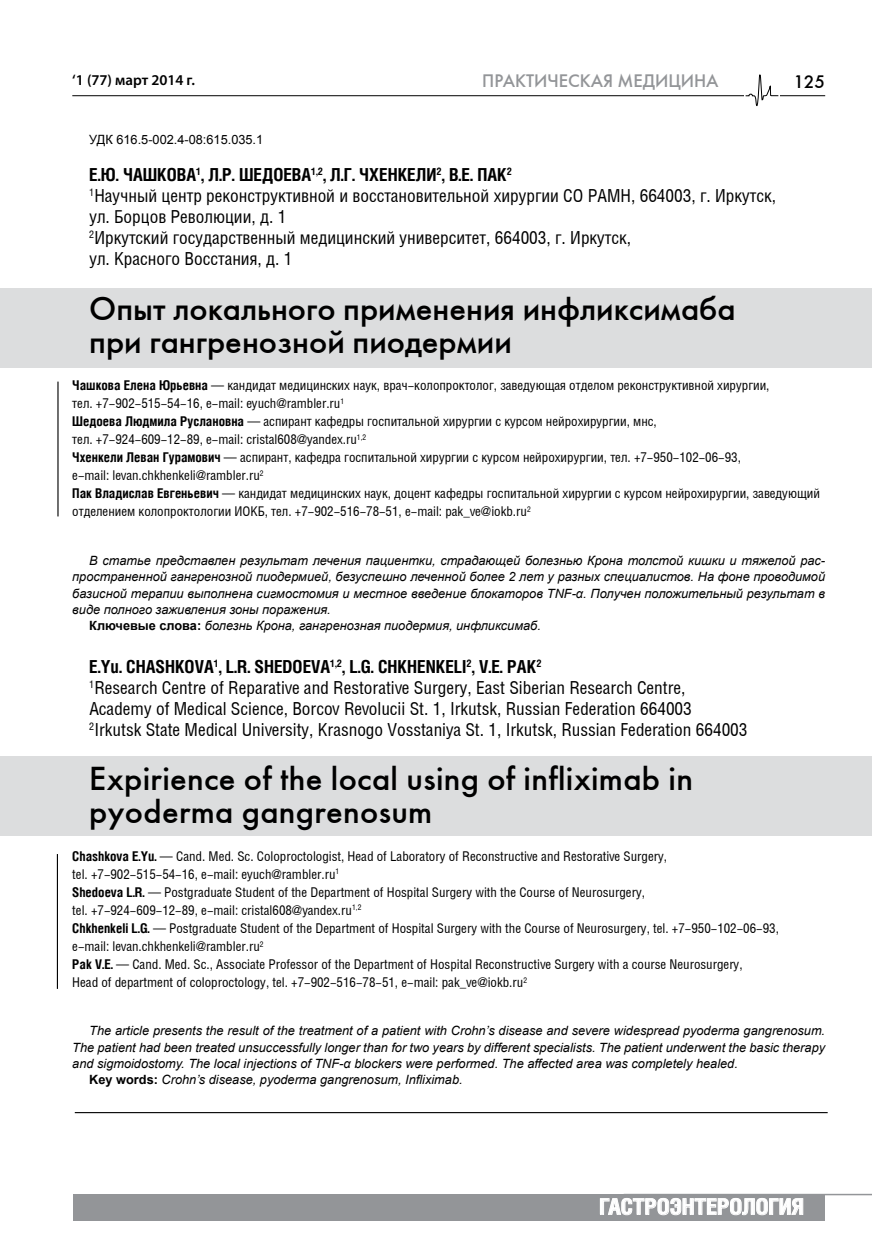
<style>
.page{position:relative;width:872px;height:1255px;background:#fff}
.page>*{position:absolute;margin:0;border:0;box-sizing:border-box;transform-origin:0 0}
.t1{font:33px/33px "Futuris C";color:#000}
.t2{font:700 21.75px "Helios Cond";color:#fff;scale:1.05 1}
.t3{font:18px/21px "Helios Cond";color:#000}
.t4{font:18px "Futuris C";color:#939598}
.t5{font:18px "Futuris C";color:#000}
.t6{font:600 15px "Myriad Pro";color:#000}
.t7{font:13.5px/18px "Helios Cond";color:#000}
.t8{font:italic 12.75px "Arial";color:#000}
.t9{font:12.75px "Arial";color:#000}
.s1{font-weight:700}
.s2{font-weight:700;font-style:normal}
</style>
<div class="page">
<hr style="left:72px;top:95px;width:753px;height:1px;background:#000">
<div style="left:74px;top:1193px;width:751px;height:27px;background:#939598"></div>
<svg style="left:600px;top:1198px;width:203px;height:16px"></svg>
<hr style="left:623px;top:1193px;width:249px;height:2px;background:#939598">
<div style="left:744px;top:73px;width:35px;height:33px;background:#fff"></div>
<svg style="left:745px;top:74px;width:34px;height:32px"></svg>
<hr style="left:57px;top:381px;width:2px;height:135px;background:#000">
<hr style="left:57px;top:854px;width:1px;height:134px;background:#000">
<div style="left:1px;top:288px;width:871px;height:80px;background:#dcddde"></div>
<div style="left:1px;top:756px;width:871px;height:80px;background:#dcddde"></div>
<hr style="left:75px;top:1111px;width:752px;height:2px;background:#000">
<p class="t6" style="left:72px;top:71px;width:124px">‘1 (77) март 2014 г.</p>
<h3 class="t4" style="left:482px;top:69px;width:238px">ПРАКТИЧЕСКАЯ МЕДИЦИНА</h3>
<h3 class="t5" style="left:793px;top:71px;width:33px">125</h3>
<p class="t9" style="left:89px;top:131px;width:175px">УДК 616.5-002.4-08:615.035.1</p>
<p class="t3" style="left:89px;top:164px;width:688px"><span class="s1">Е.Ю. ЧАШ КОВА</span><sup>1</sup><span class="s1">, Л.Р. ШЕДОЕВА</span><sup>1,2</sup><span class="s1">, Л.Г. ЧХЕН КЕЛИ</span> <sup>2</sup><span class="s1">, В.Е. ПАК</span><sup>2<br></sup><sup>1</sup>Научный центр реконструктивной и восстановительной хирургии СО РАМН, 664003, г. Иркутск, ул. Борцов Революции, д. 1<br><sup>2</sup>Иркутский государственный медицинский университет, 664003, г. Иркутск,<br>ул. Красного Восстания, д. 1</p>
<h1 class="t1" style="left:89px;top:292px;width:648px">Опыт локального применения инфликсимаба при гангренозной пиодермии</h1>
<p class="t7" style="left:72px;top:376px;width:749px"><span class="s1">Чашкова Елена Юрьевна</span> — кандидат медицинских наук, врач-колопроктолог, заведующая отделом реконструктивной хирургии,<br>тел. +7-902-515-54-16, e-mail: eyuch@rambler.ru<sup>1<br></sup><span class="s1">Шедоева Людмила Руслановна</span> — аспирант кафедры госпитальной хирургии с курсом нейрохирургии, мнс,<br>тел. +7-924-609-12-89, e-mail: cristal608@yandex.ru<sup>1,2<br></sup><span class="s1">Чхенкели Леван Гурамович</span> — аспирант, кафедра госпитальной хирургии с курсом нейрохирургии, тел. +7-950-102-06-93,<br>e-mail: levan.chkhenkeli@rambler.ru<sup>2<br></sup><span class="s1">Пак Владислав Евгеньевич</span> — кандидат медицинских наук, доцент кафедры госпитальной хирургии с курсом нейрохирургии, заведующий отделением колопроктологии ИОКБ, тел. +7-902-516-78-51, e-mail: pak_ve@iokb.ru<sup>2</sup></p>
<p class="t8" style="left:89px;top:552px;width:737px">В статье представлен результат лечения пациентки, страдающей болезнью Крона толстой кишки и тяжелой рас-</p>
<p class="t8" style="left:72px;top:568px;width:754px">пространенной гангренозной пиодермией, безуспешно леченной более 2 лет у разных специалистов. На фоне проводимой</p>
<p class="t8" style="left:72px;top:585px;width:754px">базисной терапии выполнена сигмостомия и местное введение блокаторов TNF-α. Получен положительный результат в</p>
<p class="t8" style="left:72px;top:601px;width:260px">виде полного заживления зоны поражения.</p>
<p class="t8" style="left:89px;top:617px;width:453px"><span class="s2">Ключевые слова:</span> болезнь Крона, гангренозная пиодермия, инфликсимаб.</p>
<p class="t3" style="left:89px;top:656px;width:660px"><span class="s1">E.Yu. CHASHKOVA</span><sup>1</sup><span class="s1">, L.R. SHEDOEVA</span><sup>1,2</sup><span class="s1">, L.G. CHKHEN KELI</span><sup>2</sup><span class="s1">, V.E. PAK</span><sup>2<br></sup><sup>1</sup>Research Centre of Reparative and Restorative Surgery, East Siberian Research Centre, Academy of Medical Science, Borcov Revolucii St. 1, Irkutsk, Russian Federation 664003<br><sup>2</sup>Irkutsk State Medical University, Krasnogo Vosstaniya St. 1, Irkutsk, Russian Federation 664003</p>
<h1 class="t1" style="left:89px;top:762px;width:605px">Expirience of the local using of infliximab in pyoderma gangrenosum</h1>
<p class="t7" style="left:72px;top:847px;width:708px"><span class="s1">Chashkova E.Yu.</span> — Cand. Med. Sc. Coloproctologist, Head of Laboratory of Reconstructive and Restorative Surgery,<br>tel. +7-902-515-54-16, e-mail: eyuch@rambler.ru<sup>1<br></sup><span class="s1">Shedoeva L.R.</span> — Postgraduate Student of the Department of Hospital Surgery with the Course of Neurosurgery,<br>tel. +7-924-609-12-89, e-mail: cristal608@yandex.ru<sup>1,2<br></sup><span class="s1">Chkhenkeli L.G.</span> — Postgraduate Student of the Department of Hospital Surgery with the Course of Neurosurgery, tel. +7-950-102-06-93, e-mail: levan.chkhenkeli@rambler.ru<sup>2<br></sup><span class="s1">Pak V.E.</span> — Cand. Med. Sc., Associate Professor of the Department of Hospital Reconstructive Surgery with a course Neurosurgery,<br>Head of department of coloproctology, tel. +7-902-516-78-51, e-mail: pak_ve@iokb.ru<sup>2</sup></p>
<p class="t8" style="left:89px;top:1022px;width:737px">The article presents the result of the treatment of a patient with Crohn’s disease and severe widespread pyoderma gangrenosum.</p>
<p class="t8" style="left:72px;top:1038px;width:754px">The patient had been treated unsuccessfully longer than for two years by different specialists. The patient underwent the basic therapy</p>
<p class="t8" style="left:72px;top:1054px;width:667px">and sigmoidostomy. The local injections of TNF-α blockers were performed. The affected area was completely healed.</p>
<p class="t8" style="left:89px;top:1071px;width:375px"><span class="s2">Key words:</span> Crohn’s disease, pyoderma gangrenosum, Infliximab.</p>
<h2 class="t2" style="left:599px;top:1193px;width:196px">Гастроэнтерология</h2>
</div>
